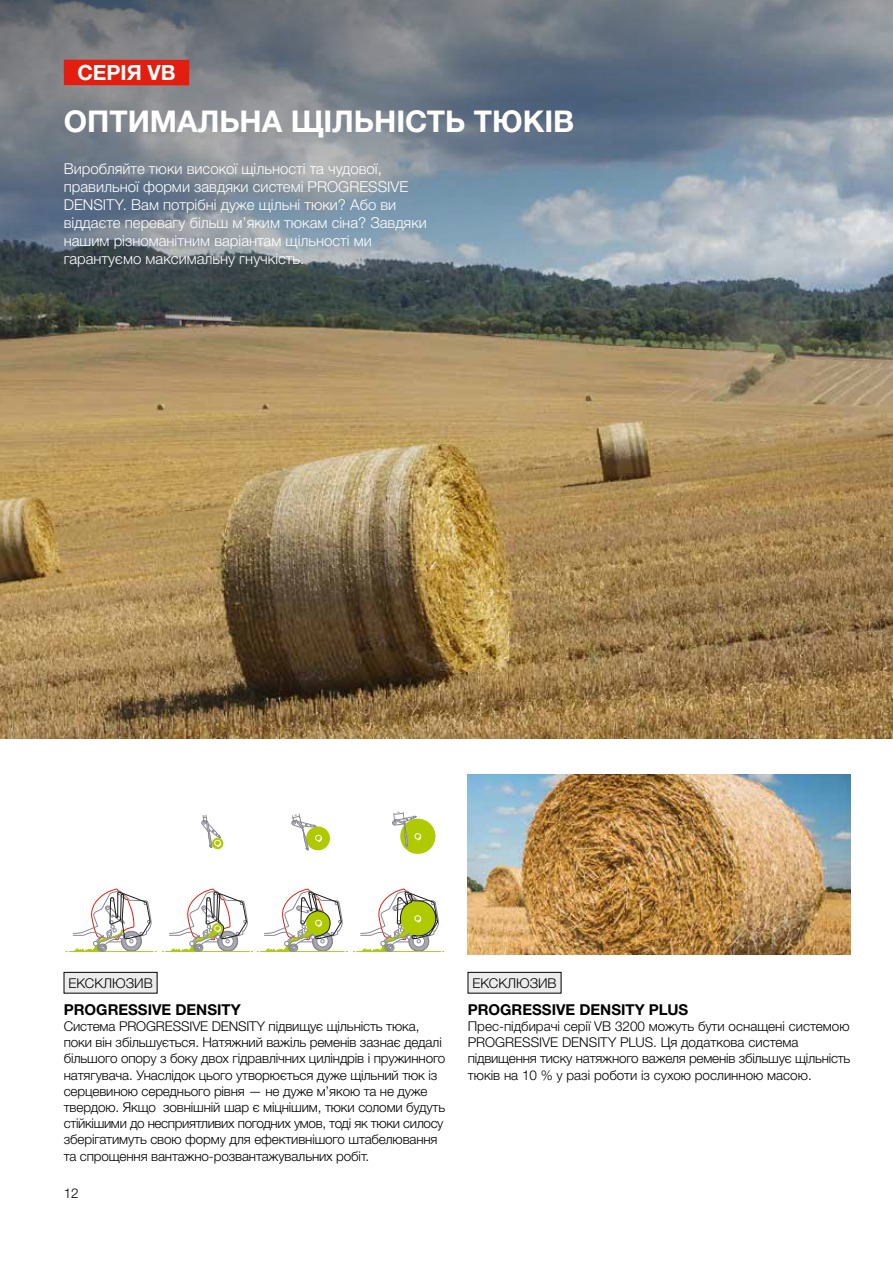
<style>
.page{position:relative;width:893px;height:1263px;background:#fff}
.page>*{position:absolute;margin:0;border:0;box-sizing:border-box;transform-origin:0 0}
.t1{font:700 30px "Helvetica Neue LTW1 G";color:#fff}
.t2{font:700 21px "Helvetica Neue LTW1 G";color:#fff}
.t3{font:300 15px/18px "Helvetica Neue LTW1 G";color:#fff}
.t4{font:700 15px "Helvetica Neue LTW1 G";color:#000}
.t5{font:300 13.5px/16.2px "Helvetica Neue LTW1 G";letter-spacing:-.01em;color:#000}
</style>
<div class="page">
<img style="left:0;top:576px;width:893px;height:162px">
<img style="left:0;top:0;width:893px;height:576px">
<div style="left:64px;top:60px;width:125px;height:25px;background:#e41e0f"></div>
<img style="left:468px;top:774px;width:382px;height:180px">
<hr style="left:69px;top:951px;width:84px;height:1px;background:#b1cb15">
<hr style="left:260px;top:951px;width:84px;height:1px;background:#b1cb15">
<div style="left:400px;top:819px;width:35px;height:35px;background:#afca00;border-radius:50%"></div>
<svg style="left:73px;top:888px;width:83px;height:65px"></svg>
<svg style="left:264px;top:888px;width:180px;height:64px"></svg>
<div style="left:64px;top:972px;width:93px;height:21px;background:#ececec"></div>
<div style="left:64px;top:972px;width:93px;height:21px;border:1px solid #000"></div>
<div style="left:468px;top:972px;width:93px;height:21px;background:#ececec"></div>
<div style="left:468px;top:972px;width:93px;height:21px;border:1px solid #000"></div>
<svg style="left:162px;top:814px;width:96px;height:139px"></svg>
<svg style="left:292px;top:814px;width:38px;height:37px"></svg>
<svg style="left:392px;top:812px;width:29px;height:35px"></svg>
<h2 class="t2" style="left:77px;top:60px;width:100px">СЕРІЯ VB</h2>
<h1 class="t1" style="left:64px;top:103px;width:512px">ОПТИМАЛЬНА ЩІЛЬНІСТЬ ТЮКІВ</h1>
<p class="t3" style="left:64px;top:159px;width:365px">Виробляйте тюки високої щільності та чудової, правильної форми завдяки системі PROGRESSIVE DENSITY. Вам потрібні дуже щільні тюки? Або ви віддаєте перевагу більш м’яким тюкам сіна? Завдяки нашим різноманітним варіантам щільності ми гарантуємо максимальну гнучкість.</p>
<p class="t5" style="left:68px;top:974px;width:86px">ЕКСКЛЮЗИВ</p>
<p class="t5" style="left:472px;top:974px;width:86px">ЕКСКЛЮЗИВ</p>
<p class="t4" style="left:64px;top:1000px;width:178px">PROGRESSIVE DENSITY</p>
<p class="t5" style="left:64px;top:1018px;width:383px">Система PROGRESSIVE DENSITY підвищує щільність тюка, поки він збільшується. Натяжний важіль ременів зазнає дедалі більшого опору з боку двох гідравлічних циліндрів і пружинного натягувача. Унаслідок цього утворюється дуже щільний тюк із серцевиною середнього рівня — не дуже м’якою та не дуже твердою. Якщо зовнішній шар є міцнішим, тюки соломи будуть стійкішими до несприятливих погодних умов, тоді як тюки силосу зберігатимуть свою форму для ефективнішого штабелювання та спрощення вантажно-розвантажувальних робіт.</p>
<p class="t5" style="left:64px;top:1185px;width:16px">12</p>
<p class="t4" style="left:468px;top:1000px;width:222px">PROGRESSIVE DENSITY PLUS</p>
<p class="t5" style="left:468px;top:1018px;width:384px">Прес-підбирачі серії VB 3200 можуть бути оснащені системою PROGRESSIVE DENSITY PLUS. Ця додаткова система підвищення тиску натяжного важеля ременів збільшує щільність тюків на 10 % у разі роботи із сухою рослинною масою.</p>
</div>
